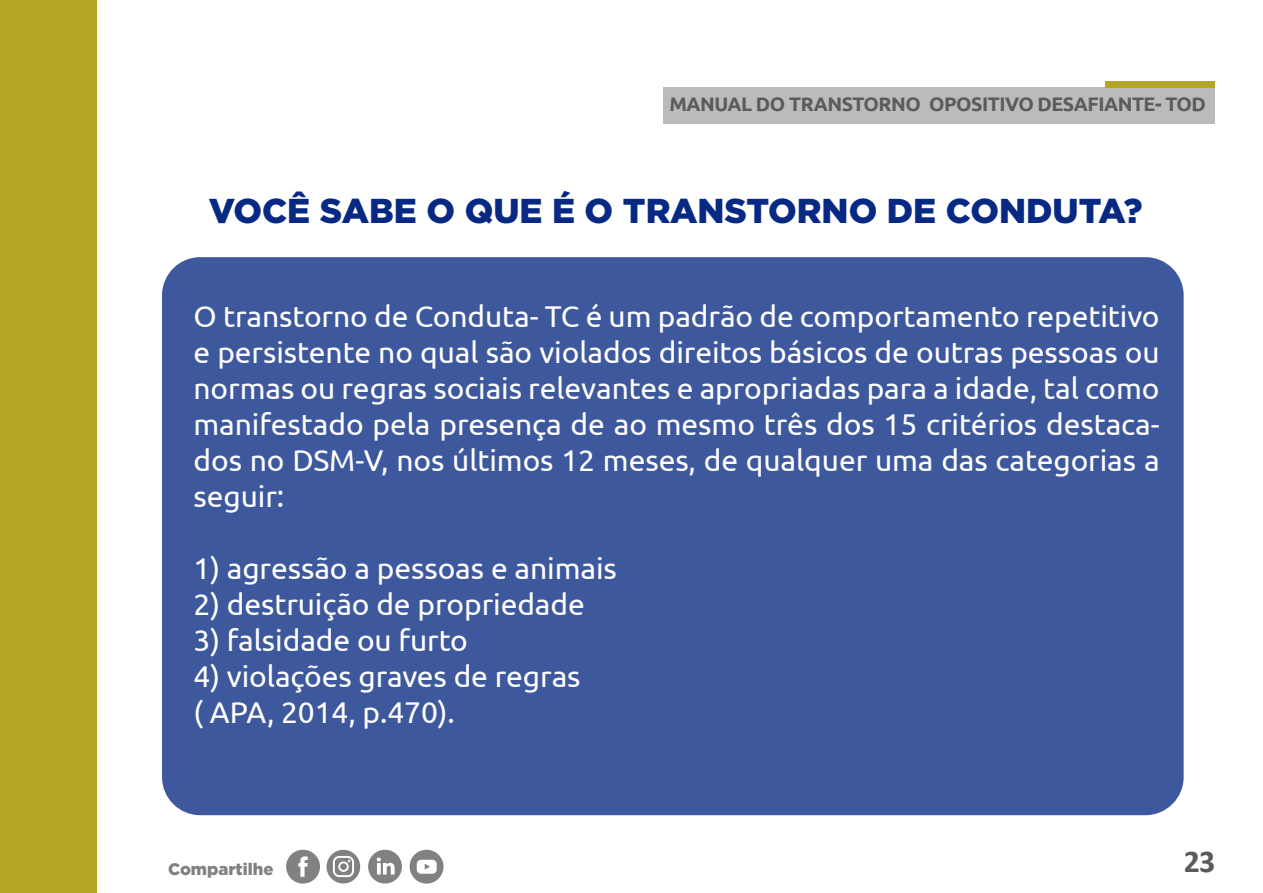
<style>
.page{position:relative;width:1263px;height:893px;background:#fff}
.page>*{position:absolute;margin:0;border:0;box-sizing:border-box;transform-origin:0 0}
.t1{font:900 34.5px "Gotham";color:#072983}
.t2{font:700 31.95px "Calibri";color:#5b5b5b}
.t3{font:30px/36px "Ubuntu";letter-spacing:-.005em;color:#fff;text-align:justify}
.t4{font:700 19.5px "Ubuntu";letter-spacing:-.025em;color:#5b5b5b}
.t5{font:900 16.65px "Gotham";color:#818181}
</style>
<div class="page">
<div style="left:663px;top:87px;width:552px;height:37px;background:#bbb"></div>
<div style="left:1106px;top:82px;width:109px;height:6px;background:#b6a524"></div>
<div style="left:0;top:0;width:96px;height:893px;background:#b6a524"></div>
<div style="left:286px;top:850px;width:34px;height:34px;background:#818181;border-radius:50%"></div>
<svg style="left:298px;top:856px;width:10px;height:21px"></svg>
<div style="left:410px;top:850px;width:33px;height:34px;background:#818181;border-radius:50%"></div>
<svg style="left:417px;top:860px;width:20px;height:14px"></svg>
<svg style="left:326px;top:850px;width:34px;height:33px"></svg>
<div style="left:368px;top:850px;width:34px;height:34px;background:#818181;border-radius:50%"></div>
<svg style="left:377px;top:857px;width:18px;height:17px"></svg>
<div style="left:162px;top:257px;width:1022px;height:558px;background:#3e589e;border-radius:38px"></div>
<p class="t4" style="left:669px;top:92px;width:538px">MANUAL DO TRANSTORNO OPOSITIVO DESAFIANTE- TOD</p>
<p class="t1" style="left:209px;top:191px;width:935px">VOCÊ SABE O QUE É O TRANSTORNO DE CONDUTA?</p>
<p class="t3" style="left:194px;top:297px;width:968px">O transtorno de Conduta- TC é um padrão de comportamento repetitivo e persistente no qual são violados direitos básicos de outras pessoas ou normas ou regras sociais relevantes e apropriadas para a idade, tal como manifestado pela presença de ao mesmo três dos 15 critérios destaca&shy;dos no DSM-V, nos últimos 12 meses, de qualquer uma das categorias a seguir:</p>
<p class="t3" style="left:194px;top:549px;width:425px">1) agressão a pessoas e animais</p>
<p class="t3" style="left:194px;top:585px;width:393px">2) destruição de propriedade</p>
<p class="t3" style="left:194px;top:621px;width:276px">3) falsidade ou furto</p>
<p class="t3" style="left:194px;top:657px;width:389px">4) violações graves de regras ( APA, 2014, p.470).</p>
<p class="t5" style="left:168px;top:860px;width:107px">Compartilhe</p>
<p class="t2" style="left:1184px;top:839px;width:33px">23</p>
</div>
